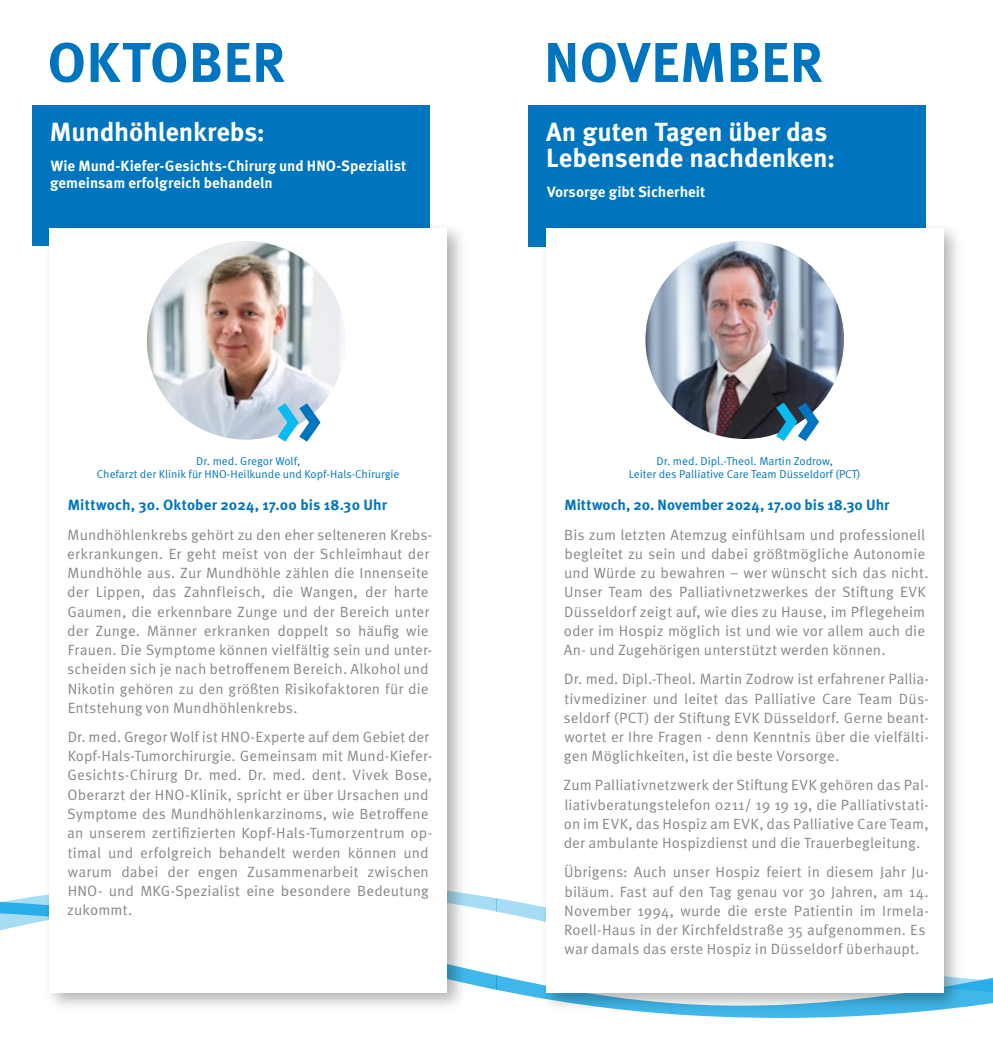
<style>
.page{position:relative;width:993px;height:1042px;background:#fff}
.page>*{position:absolute;margin:0;border:0;box-sizing:border-box;transform-origin:0 0}
.t1{font:700 56px "Meta Pro";letter-spacing:.005em;color:#0075bf}
.t2{font:700 26.25px/26.2px "Meta Pro";letter-spacing:-.005em;color:#fff}
.t3{font:14.88px/19.2px "Meta Pro Norm";letter-spacing:.01em;color:#878787}
.t4{font:700 14.88px/17.5px "Meta Pro";color:#fff}
.t5{font:700 14.88px "Meta Pro";letter-spacing:.005em;color:#0075bf}
.t6{font:11.38px/13.7px "Meta Pro Norm";color:#0075bf;text-align:center}
</style>
<div class="page">
<svg style="left:496px;top:899px;width:496px;height:119px"></svg>
<svg style="left:0;top:899px;width:496px;height:91px"></svg>
<div style="left:528px;top:105px;width:397px;height:141px;background:#0075bf"></div>
<div style="left:539px;top:221px;width:424px;height:791px;background:#000;opacity:.3"></div>
<div style="left:546px;top:228px;width:397px;height:764px;background:#fff"></div>
<div style="left:32px;top:105px;width:397px;height:141px;background:#0075bf"></div>
<div style="left:43px;top:222px;width:424px;height:791px;background:#000;opacity:.3"></div>
<div style="left:50px;top:228px;width:397px;height:764px;background:#fff"></div>
<img style="left:645px;top:240px;width:198px;height:199px;border-radius:99px">
<svg style="left:775px;top:403px;width:43px;height:38px"></svg>
<img style="left:147px;top:241px;width:198px;height:199px;border-radius:98px">
<svg style="left:277px;top:403px;width:43px;height:39px"></svg>
<h1 class="t1" style="left:47px;top:19px;width:239px">OKTOBER</h1>
<h1 class="t1" style="left:543px;top:19px;width:280px">NOVEMBER</h1>
<h2 class="t2" style="left:50px;top:117px;width:216px">Mundhöhlenkrebs:</h2>
<p class="t4" style="left:50px;top:156px;width:358px">Wie Mund-Kiefer-Gesichts-Chirurg und HNO-Spezialist gemeinsam erfolgreich behandeln</p>
<h2 class="t2" style="left:546px;top:117px;width:290px">An guten Tagen über das<br>Lebensende nachdenken:</h2>
<p class="t4" style="left:547px;top:182px;width:160px">Vorsorge gibt Sicherheit</p>
<p class="t6" style="left:97px;top:453px;width:304px">Dr. med. Gregor Wolf,<br>Chefarzt der Klinik für HNO-Heilkunde und Kopf-Hals-Chirurgie</p>
<p class="t6" style="left:628px;top:453px;width:233px">Dr. med. Dipl.-Theol. Martin Zodrow,<br>Leiter des Palliative Care Team Düsseldorf (PCT)</p>
<p class="t5" style="left:68px;top:493px;width:321px">Mittwoch, 30. Oktober 2024, 17.00 bis 18.30 Uhr</p>
<p class="t3" style="left:67px;top:524px;width:367px">Mundhöhlenkrebs gehört zu den eher selteneren Krebs&shy;erkrankungen. Er geht meist von der Schleimhaut der Mundhöhle aus. Zur Mundhöhle zählen die Innenseite der Lippen, das Zahnfleisch, die Wangen, der harte Gaumen, die erkennbare Zunge und der Bereich unter der Zunge. Männer erkranken doppelt so häufig wie Frauen. Die Symptome können vielfältig sein und unter&shy;scheiden sich je nach betroffenem Bereich. Alkohol und Nikotin gehören zu den größten Risikofaktoren für die Entstehung von Mundhöhlenkrebs.</p>
<p class="t3" style="left:67px;top:726px;width:366px">Dr. med. Gregor Wolf ist HNO-Experte auf dem Gebiet der Kopf-Hals-Tumorchirurgie. Gemeinsam mit Mund-Kiefer-Gesichts-Chirurg Dr. med. Dr. med. dent. Vivek Bose, Oberarzt der HNO-Klinik, spricht er über Ursachen und Symptome des Mundhöhlenkarzinoms, wie Betroffene an unserem zertifizierten Kopf-Hals-Tumorzentrum op&shy;timal und erfolgreich behandelt werden können und warum dabei der engen Zusammenarbeit zwischen HNO- und MKG-Spezialist eine besondere Bedeutung zukommt.</p>
<p class="t5" style="left:564px;top:493px;width:326px">Mittwoch, 20. November 2024, 17.00 bis 18.30 Uhr</p>
<p class="t3" style="left:563px;top:524px;width:366px">Bis zum letzten Atemzug einfühlsam und professionell begleitet zu sein und dabei größtmögliche Autonomie und Würde zu bewahren – wer wünscht sich das nicht.<br>Unser Team des Palliativnetzwerkes der Stiftung EVK Düsseldorf zeigt auf, wie dies zu Hause, im Pflegeheim oder im Hospiz möglich ist und wie vor allem auch die An- und Zugehörigen unterstützt werden können.</p>
<p class="t3" style="left:563px;top:668px;width:367px;text-align:justify">Dr. med. Dipl.-Theol. Martin Zodrow ist erfahrener Pallia&shy;tivmediziner und leitet das Palliative Care Team Düs&shy;seldorf (PCT) der Stiftung EVK Düsseldorf. Gerne beant&shy;wortet er Ihre Fragen - denn Kenntnis über die vielfälti&shy;gen Möglichkeiten, ist die beste Vorsorge.</p>
<p class="t3" style="left:563px;top:775px;width:367px;text-align:justify">Zum Palliativnetzwerk der Stiftung EVK gehören das Pal&shy;liativberatungstelefon 0211/ 19 19 19, die Palliativstati&shy;on im EVK, das Hospiz am EVK, das Palliative Care Team, der ambulante Hospizdienst und die Trauerbegleitung.</p>
<p class="t3" style="left:564px;top:861px;width:366px">Übrigens: Auch unser Hospiz feiert in diesem Jahr Ju&shy;biläum. Fast auf den Tag genau vor 30 Jahren, am 14.<br>November 1994, wurde die erste Patientin im Irmela-Roell-Haus in der Kirchfeldstraße 35 aufgenommen. Es war damals das erste Hospiz in Düsseldorf überhaupt.</p>
</div>
